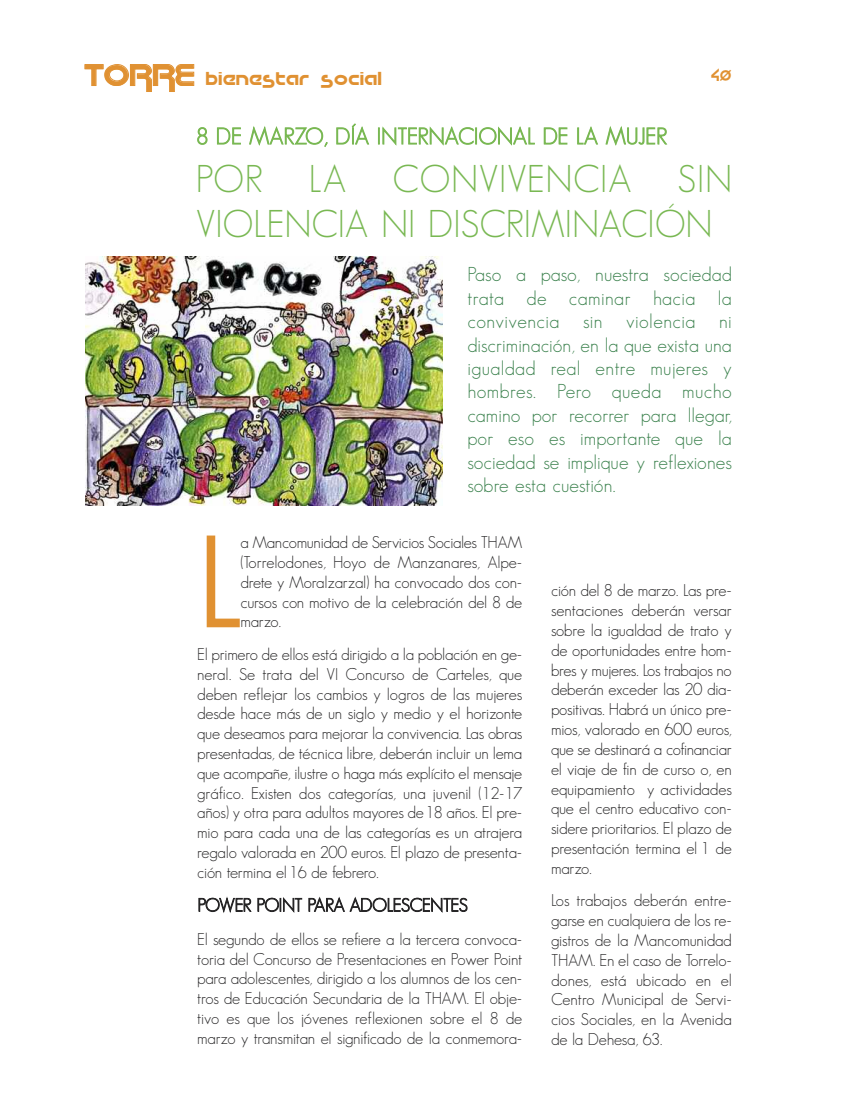
<style>
.page{position:relative;width:851px;height:1106px;background:#fff}
.page>*{position:absolute;margin:0;border:0;box-sizing:border-box;transform-origin:0 0}
.t1{font:122.1px "Bougan S Si";color:#e09132}
.t2{font:37.5px/45px "Bougan S Si";color:#79b853}
.t3{font:22.5px "Bougan S Si";color:#79b853}
.t4{font:22.5px "Cupertino";color:#e09132}
.t5{font:19.5px/23.4px "Bougan S Si";color:#3c824e;text-align:justify}
.t6{font:18px "Bougan S Si";letter-spacing:-.02em;color:#272627}
.t7{font:16.5px/19.8px "Bougan S Si";letter-spacing:-.015em;color:#272627;text-align:justify}
.t8{font:16.5px "Cupertino";color:#e09132}
.s1{font-size:27px}
</style>
<div class="page">
<img style="left:85px;top:257px;width:357px;height:248px">
<h3 class="t4" style="left:84px;top:63px;width:299px"><span class="s1">TORRE</span> bienestar social</h3>
<p class="t8" style="left:710px;top:66px;width:23px">40</p>
<h3 class="t3" style="left:196px;top:123px;width:472px">8 DE MARZO, DÍA INTERNACIONAL DE LA MUJER</h3>
<h2 class="t2" style="left:196px;top:156px;width:537px">POR LA CONVIVENCIA SIN<br>VIOLENCIA NI DISCRIMINACIÓN</h2>
<p class="t5" style="left:467px;top:263px;width:266px">Paso a paso, nuestra sociedad trata de caminar hacia la convivencia sin violencia ni discriminación, en la que exista una igualdad real entre mujeres y hombres. Pero queda mucho camino por recorrer para llegar, por eso es importante que la sociedad se implique y reflexiones sobre esta cuestión.</p>
<h1 class="t1" style="left:199px;top:512px;width:45px">L</h1>
<p class="t7" style="left:240px;top:532px;width:283px">a Mancomunidad de Servicios Sociales THAM (Torrelodones, Hoyo de Manzanares, Alpe&shy;drete y Moralzarzal) ha convocado dos con&shy;cursos con motivo de la celebración del 8 de marzo.</p>
<p class="t7" style="left:197px;top:644px;width:326px">El primero de ellos está dirigido a la población en ge&shy;neral. Se trata del VI Concurso de Carteles, que deben reflejar los cambios y logros de las mujeres desde hace más de un siglo y medio y el horizonte que deseamos para mejorar la convivencia. Las obras presentadas, de técnica libre, deberán incluir un lema que acompañe, ilustre o haga más explícito el mensaje gráfico. Existen dos categorías, una juvenil (12-17 años) y otra para adultos mayores de18 años. El pre&shy;mio para cada una de las categorías es un atrajera regalo valorada en 200 euros. El plazo de presenta&shy;ción termina el16 de febrero.</p>
<p class="t6" style="left:198px;top:894px;width:271px">POWER POINT PARA ADOLESCENTES</p>
<p class="t7" style="left:197px;top:929px;width:326px">El segundo de ellos se refiere a la tercera convoca&shy;toria del Concurso de Presentaciones en Power Point para adolescentes, dirigido a los alumnos de los cen&shy;tros de Educación Secundaria de la THAM. El obje&shy;tivo es que los jóvenes reflexionen sobre el 8 de marzo y transmitan el significado de la conmemora-</p>
<p class="t7" style="left:551px;top:581px;width:182px">ción del 8 de marzo. Las pre&shy;sentaciones deberán versar sobre la igualdad de trato y de oportunidades entre hom&shy;bres y mujeres. Los trabajos no deberán exceder las 20 dia&shy;positivas. Habrá un único pre&shy;mios, valorado en 600 euros, que se destinará a cofinanciar el viaje de fin de curso o, en equipamiento y actividades que el centro educativo con&shy;sidere prioritarios. El plazo de presentación termina el 1 de marzo.</p>
<p class="t7" style="left:551px;top:890px;width:182px">Los trabajos deberán entre&shy;garse en cualquiera de los re&shy;gistros de la Mancomunidad THAM. En el caso de Torrelo&shy;dones, está ubicado en el Centro Municipal de Servi&shy;cios Sociales, en la Avenida de la Dehesa, 63.</p>
</div>
